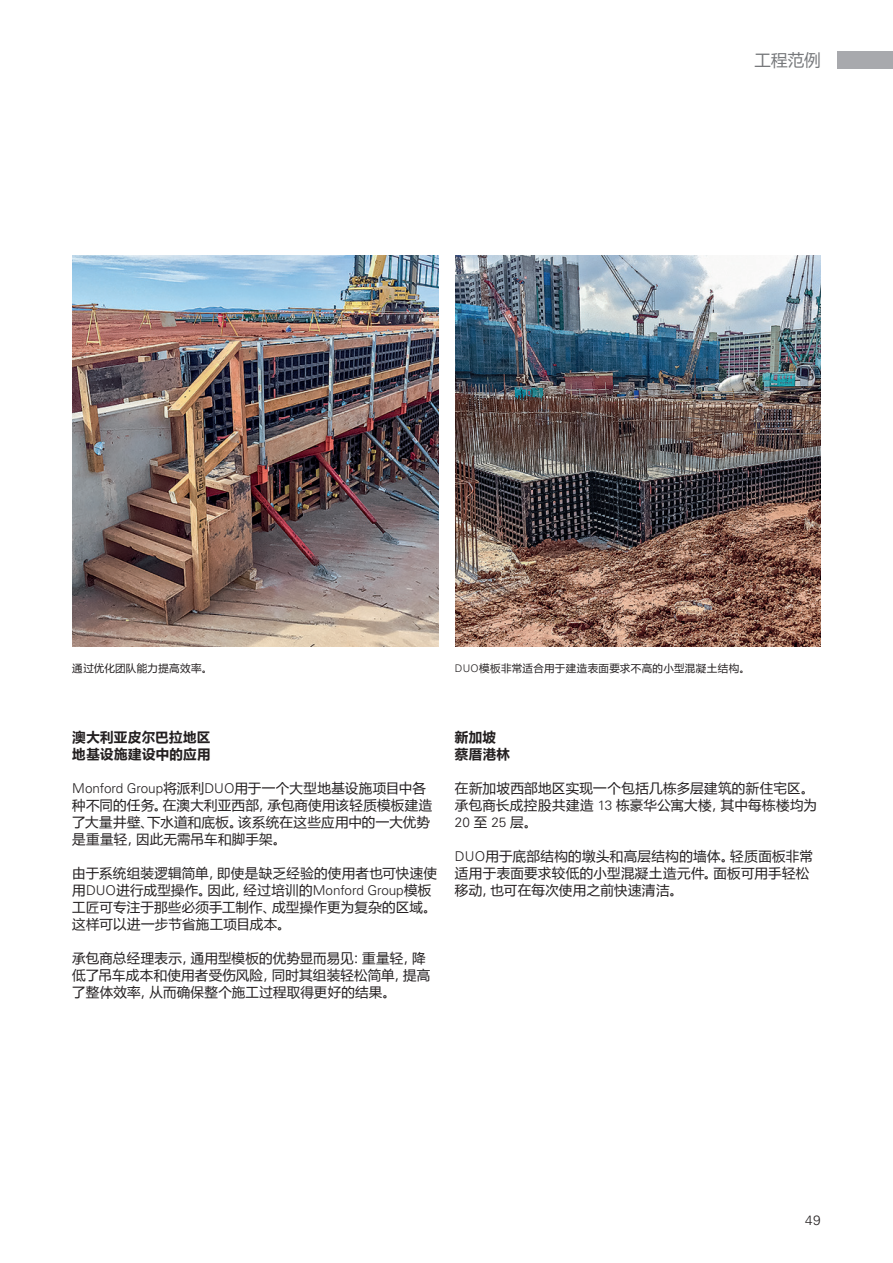
<style>
.page{position:relative;width:893px;height:1263px;background:#fff}
.page>*{position:absolute;margin:0;border:0;box-sizing:border-box;transform-origin:0 0}
.t1{font:16.5px "Microsoft Ya Hei";color:#76787b}
.t2{font:13.5px/17px "Microsoft Ya Hei";letter-spacing:.02em;color:#231f20}
.t3{font:700 13.5px/17px "Microsoft Ya Hei";letter-spacing:.025em;color:#231f20}
.t4{font:300 13.5px "Univers LT Pro";color:#231f20}
.t5{font:10.5px "Microsoft Ya Hei";letter-spacing:.035em;color:#231f20}
.s1{font-family:"Univers LT Pro";font-weight:300}
.s2{font-family:"Microsoft Ya Hei";font-weight:400}
</style>
<div class="page">
<div style="left:838px;top:51px;width:55px;height:17px;background:#a8a9ad"></div>
<img style="left:72px;top:255px;width:366px;height:391px">
<img style="left:455px;top:255px;width:366px;height:391px">
<p class="t1" style="left:754px;top:49px;width:68px">工程范例</p>
<p class="t5" style="left:72px;top:661px;width:141px">通过优化团队能力提高效率。</p>
<p class="t5" style="left:455px;top:661px;width:297px"><span class="s1">DUO</span>模板非常适合用于建造表面要求不高的小型混凝土结构。</p>
<p class="t3" style="left:72px;top:728px;width:140px">澳大利亚皮尔巴拉地区地基设施建设中的应用</p>
<p class="t2" style="left:72px;top:779px;width:362px"><span class="s1">Monford Group</span>将派利<span class="s1">DUO</span>用于一个大型地基设施项目中各种不同的任务。在澳大利亚西部，承包商使用该轻质模板建造了大量井壁、下水道和底板。该系统在这些应用中的一大优势是重量轻，因此无需吊车和脚手架。</p>
<p class="t2" style="left:72px;top:864px;width:366px">由于系统组装逻辑简单，即使是缺乏经验的使用者也可快速使用<span class="s1">DUO</span>进行成型操作。因此，经过培训的<span class="s1">Monford Group</span>模板工匠可专注于那些必须手工制作、成型操作更为复杂的区域。这样可以进一步节省施工项目成本。</p>
<p class="t2" style="left:72px;top:950px;width:360px">承包商总经理表示，通用型模板的优势显而易见：重量轻，降低了吊车成本和使用者受伤风险，同时其组装轻松简单，提高了整体效率，从而确保整个施工过程取得更好的结果。</p>
<p class="t3" style="left:455px;top:728px;width:57px">新加坡蔡厝港林</p>
<p class="t2" style="left:455px;top:779px;width:364px">在新加坡西部地区实现一个包括几栋多层建筑的新住宅区。承包商长成控股共建造 <span class="s1">13</span> 栋豪华公寓大楼，其中每栋楼均为</p>
<p class="t4" style="left:455px;top:815px;width:84px">20 <span class="s2">至</span> 25 <span class="s2">层。</span></p>
<p class="t2" style="left:455px;top:847px;width:359px"><span class="s1">DUO</span>用于底部结构的墩头和高层结构的墙体。轻质面板非常适用于表面要求较低的小型混凝土造元件。面板可用手轻松移动，也可在每次使用之前快速清洁。</p>
<p class="t4" style="left:805px;top:1212px;width:17px">49</p>
</div>
